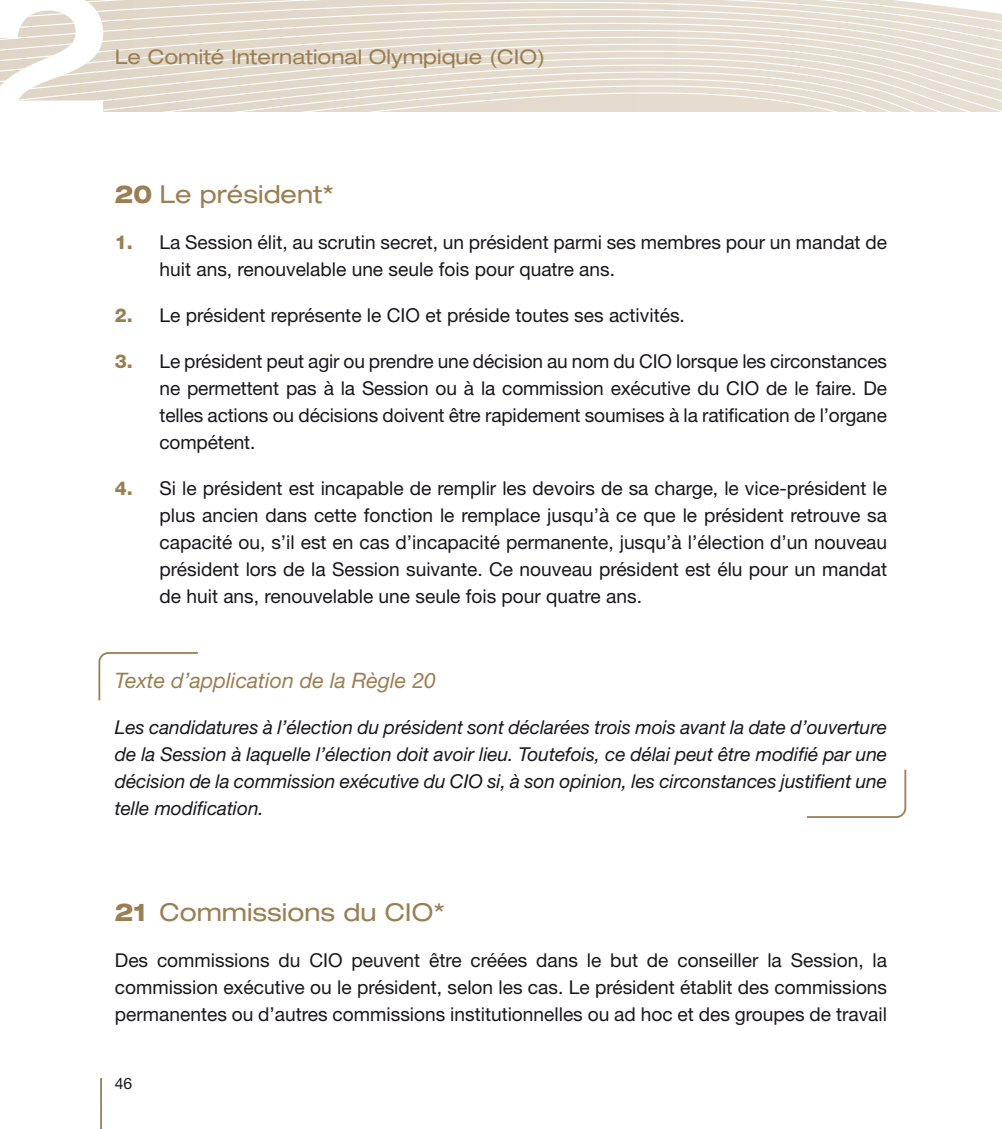
<style>
.page{position:relative;width:1002px;height:1129px;background:#fff}
.page>*{position:absolute;margin:0;border:0;box-sizing:border-box;transform-origin:0 0}
.Texte_Titre{font:expanded 24.75px "Helvetica Neue LT Std";color:#9b7e52}
.Règle_Titre{font:italic 21.38px "Helvetica Neue LT Std";color:#9b7e52}
.t1{font:expanded 20.25px "Helvetica Neue LT Std";color:#9b7e52}
.Texte_1{font:19.12px/27px "Helvetica Neue LT Std";color:#1a171c;text-align:justify}
.Règle{font:italic 19.12px/27px "Helvetica Neue LT Std";letter-spacing:-.005em;color:#1a171c;text-align:justify}
.Texte{font:19.12px/27px "Helvetica Neue LT Std";color:#1a171c;text-align:justify}
.t2{font:15.75px "Helvetica Neue LT Std";color:#1a171c}
.s1{font-weight:800}
.s2{font-weight:800;color:#9b7e52}
</style>
<div class="page">
<svg style="left:103px;top:0;width:898px;height:112px;background:#e7dfd4"></svg>
<hr style="left:100px;top:1078px;width:2px;height:51px;background:#9b7e52">
<svg style="left:0;top:0;width:103px;height:101px"></svg>
<svg style="left:98px;top:652px;width:100px;height:49px"></svg>
<svg style="left:806px;top:769px;width:101px;height:49px"></svg>
<p class="t1" style="left:115px;top:45px;width:432px">Le Comité International Olympique (CIO)</p>
<p class="Texte_Titre" style="left:115px;top:179px;width:220px"><span class="s1">20</span> Le président*</p>
<p class="Texte_1" style="left:159px;top:228px;width:728px;text-indent:-45px"><span class="s2">1.</span> La Session élit, au scrutin secret, un président parmi ses membres pour un mandat de huit ans, renouvelable une seule fois pour quatre ans.</p>
<p class="Texte_1" style="left:115px;top:301px;width:571px"><span class="s2">2.</span> Le président représente le CIO et préside toutes ses activités.</p>
<p class="Texte_1" style="left:159px;top:347px;width:729px;text-indent:-45px"><span class="s2">3.</span> Le président peut agir ou prendre une décision au nom du CIO lorsque les circonstances ne permettent pas à la Session ou à la commission exécutive du CIO de le faire. De telles actions ou décisions doivent être rapidement soumises à la ratification de l’organe compétent.</p>
<p class="Texte_1" style="left:159px;top:475px;width:729px;text-indent:-45px"><span class="s2">4.</span> Si le président est incapable de remplir les devoirs de sa charge, le vice-président le plus ancien dans cette fonction le remplace jusqu’à ce que le président retrouve sa capacité ou, s’il est en cas d’incapacité permanente, jusqu’à l’élection d’un nouveau président lors de la Session suivante. Ce nouveau président est élu pour un mandat de huit ans, renouvelable une seule fois pour quatre ans.</p>
<p class="Règle_Titre" style="left:115px;top:667px;width:323px">Texte d’application de la Règle 20</p>
<p class="Règle" style="left:115px;top:713px;width:773px">Les candidatures à l’élection du président sont déclarées trois mois avant la date d’ouverture de la Session à laquelle l’élection doit avoir lieu. Toutefois, ce délai peut être modifié par une décision de la commission exécutive du CIO si, à son opinion, les circonstances justifient une telle modification.</p>
<p class="Texte_Titre" style="left:115px;top:897px;width:331px"><span class="s1">21</span> Commissions du CIO*</p>
<p class="Texte" style="left:115px;top:946px;width:773px">Des commissions du CIO peuvent être créées dans le but de conseiller la Session, la commission exécutive ou le président, selon les cas. Le président établit des commissions permanentes ou d’autres commissions institutionnelles ou ad hoc et des groupes de travail</p>
<p class="t2" style="left:115px;top:1074px;width:19px">46</p>
</div>
